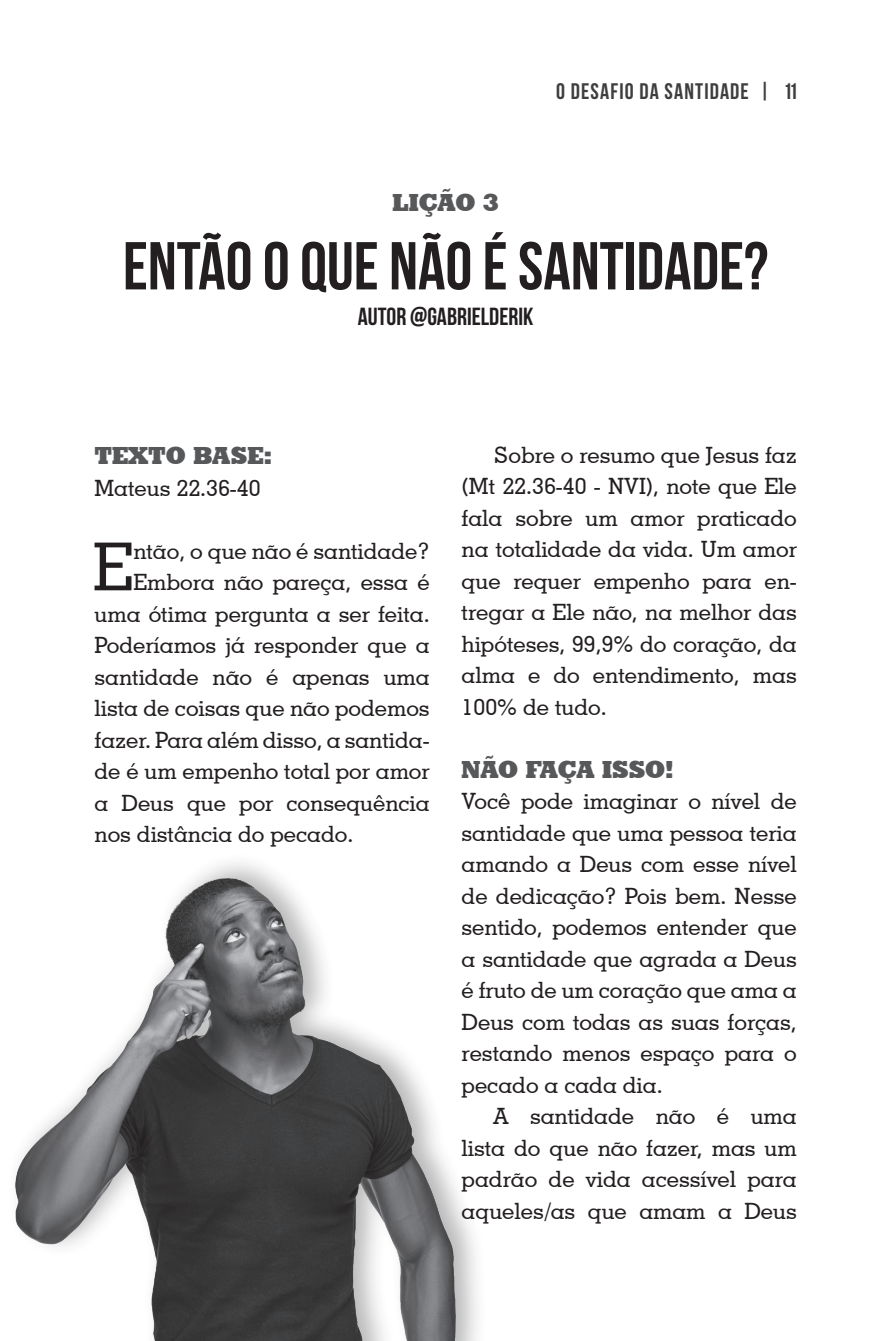
<style>
.page{position:relative;width:895px;height:1341px;background:#fff}
.page>*{position:absolute;margin:0;border:0;box-sizing:border-box;transform-origin:0 0}
.Título{font:700 67.5px "Bebas Neue";color:#231f20}
.Corpo_do_texto_s__parágrafo{font:500 66.15px "Geometric Slab 703 BT";color:#231f20}
.Subtítulo_1{font:24.75px "Geometric Slab 712 BT Extra Bold A";color:#57585a}
.Subtítulo{font:700 24.75px "Bebas Neue";color:#231f20}
.Corpo_do_texto_s__parágrafo-2{font:500 22.5px/31.5px "Geometric Slab 703 BT";color:#231f20;text-align:justify}
.Corpo_do_texto{font:500 22.5px/31.5px "Geometric Slab 703 BT";color:#231f20;text-align:justify}
.t1{font:700 22.5px "Bebas Neue";letter-spacing:.05em;color:#3e3e3f}
</style>
<div class="page">
<div style="left:6px;top:851px;width:482px;height:489px;background:#231f20;opacity:.32"></div>
<img style="left:7px;top:851px;width:454px;height:489px">
<p class="t1" style="left:556px;top:78px;width:242px">O DESAFIO DA SANTIDADE | 11</p>
<p class="Subtítulo_1" style="left:392px;top:187px;width:108px">LIÇÃO 3</p>
<p class="Título" style="left:123px;top:229px;width:646px">ENTÃO O QUE NÃO É SANTIDADE?</p>
<p class="Subtítulo" style="left:358px;top:303px;width:177px">AUTOR @GABRIELDERIK</p>
<p class="Subtítulo_1" style="left:94px;top:440px;width:179px">TEXTO BASE:</p>
<p class="Corpo_do_texto_s__parágrafo-2" style="left:94px;top:472px;width:167px">Mateus 22.36-40</p>
<p class="Corpo_do_texto_s__parágrafo" style="left:93px;top:526px;width:42px">E</p>
<p class="Corpo_do_texto_s__parágrafo-2" style="left:133px;top:535px;width:298px">ntão, o que não é santidade?</p>
<p class="Corpo_do_texto_s__parágrafo-2" style="left:133px;top:566px;width:298px">Embora não pareça, essa é</p>
<p class="Corpo_do_texto_s__parágrafo-2" style="left:94px;top:598px;width:336px">uma ótima pergunta a ser feita.</p>
<p class="Corpo_do_texto_s__parágrafo-2" style="left:94px;top:629px;width:336px">Poderíamos já responder que a</p>
<p class="Corpo_do_texto_s__parágrafo-2" style="left:94px;top:661px;width:336px">santidade não é apenas uma</p>
<p class="Corpo_do_texto_s__parágrafo-2" style="left:94px;top:692px;width:336px">lista de coisas que não podemos</p>
<p class="Corpo_do_texto_s__parágrafo-2" style="left:94px;top:724px;width:336px">fazer. Para além disso, a santida-</p>
<p class="Corpo_do_texto_s__parágrafo-2" style="left:94px;top:755px;width:336px">de é um empenho total por amor</p>
<p class="Corpo_do_texto_s__parágrafo-2" style="left:94px;top:787px;width:336px">a Deus que por consequência</p>
<p class="Corpo_do_texto_s__parágrafo-2" style="left:94px;top:818px;width:260px">nos distância do pecado.</p>
<p class="Corpo_do_texto" style="left:461px;top:438px;width:336px;text-indent:32px">Sobre o resumo que Jesus faz (Mt 22.36-40 - NVI), note que Ele fala sobre um amor praticado na totalidade da vida. Um amor que requer empenho para en&shy;tregar a Ele não, na melhor das hipóteses, 99,9% do coração, da alma e do entendimento, mas 100% de tudo.</p>
<p class="Subtítulo_1" style="left:461px;top:754px;width:213px">NÃO FAÇA ISSO!</p>
<p class="Corpo_do_texto_s__parágrafo-2" style="left:461px;top:785px;width:336px">Você pode imaginar o nível de santidade que uma pessoa teria amando a Deus com esse nível de dedicação? Pois bem. Nesse sentido, podemos entender que a santidade que agrada a Deus é fruto de um coração que ama a Deus com todas as suas forças, restando menos espaço para o pecado a cada dia.</p>
<p class="Corpo_do_texto" style="left:461px;top:1100px;width:336px;text-indent:32px">A santidade não é uma lista do que não fazer, mas um padrão de vida acessível para aqueles/as que amam a Deus</p>
</div>
